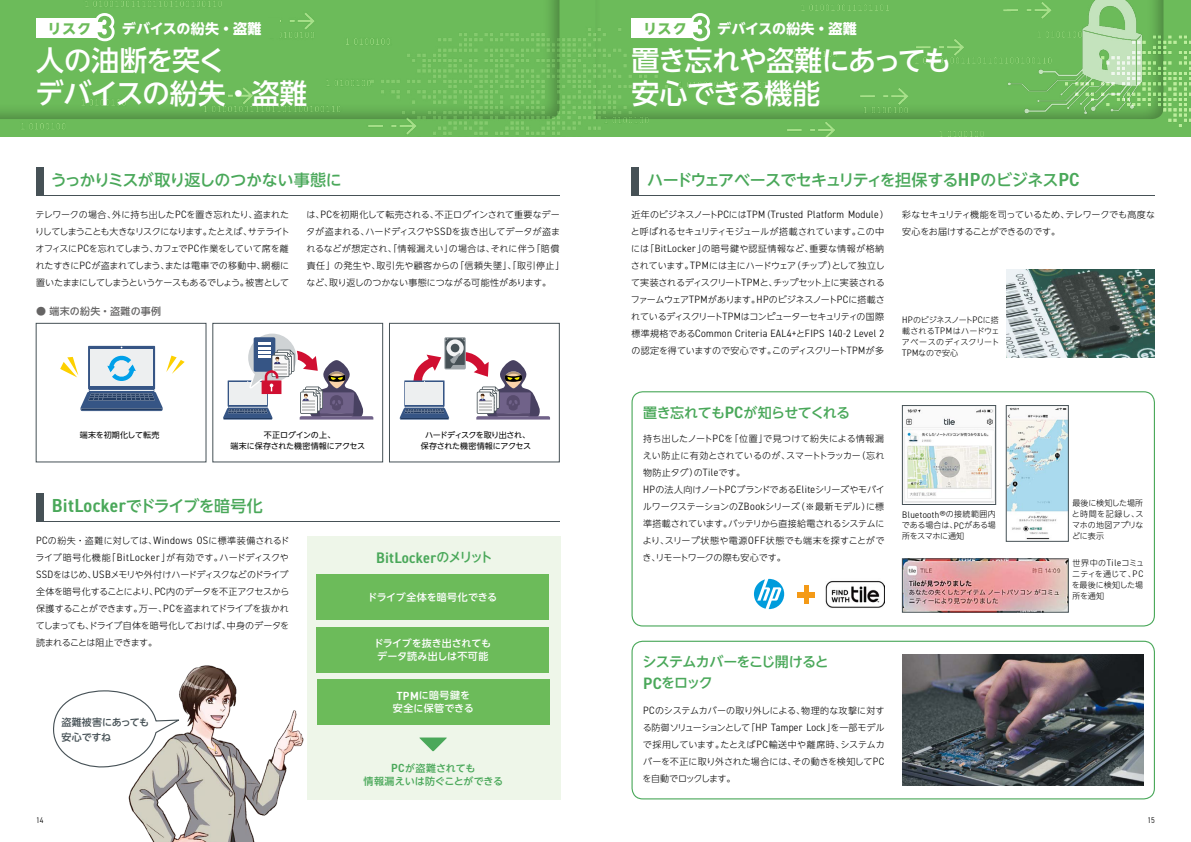
<style>
.page{position:relative;width:1191px;height:842px;background:#fff}
.page>*{position:absolute;margin:0;border:0;box-sizing:border-box;transform-origin:0 0}
.t1{font:500 28px/33px "UD Shin Go NT Pro";letter-spacing:-.04em;color:#fff}
.t2{font:500 28px/33px "UD Shin Go NT Pro";letter-spacing:-.01em;color:#fff}
.t3{font:600 condensed 18.9px "DIN2014";letter-spacing:.015em;color:#4aa85a;scale:1.12 1}
.t4{font:500 16px "UD Shin Go NT Pro";letter-spacing:-.045em;color:#4aa85a}
.t5{font:600 condensed 15.3px "DIN2014";letter-spacing:.015em;color:#4aa85a;scale:1.12 1}
.t6{font:500 14px/21px "UD Shin Go NT Pro";letter-spacing:-.05em;color:#4aa85a}
.t7{font:700 14px "UD Shin Go NT Pro";letter-spacing:.015em;color:#fff}
.t8{font:700 14px "UD Shin Go NT Pro";letter-spacing:.06em;color:#6cbb5a}
.t9{font:300 condensed 10.6px "DIN2014";letter-spacing:.03em;color:#000;scale:1.12 1}
.t10{font:500 10px/13px "UD Shin Go NT Pro";color:#fff;text-align:center}
.t11{font:500 10px/13px "UD Shin Go NT Pro";color:#4aa85a;text-align:center}
.t12{font:500 10px/15px "UD Shin Go NT Pro";letter-spacing:-.02em;color:#465156}
.t13{font:500 10px "UD Shin Go NT Pro";letter-spacing:.025em;color:#656464}
.t14{font:300 condensed 9.4px "DIN2014";letter-spacing:.04em;color:#000;scale:1.12 1}
.t15{font:300 9px/17px "UD Shin Go NT Pro";letter-spacing:-.015em;color:#000;text-align:justify}
.t16{font:300 condensed 8.3px "DIN2014";color:#000;scale:1.12 1}
.t17{font:300 8px/11px "UD Shin Go NT Pro";letter-spacing:-.005em;color:#000;text-align:justify}
.t18{font:8px/11px "UD Shin Go NT Pro";letter-spacing:-.005em;color:#000;text-align:center}
.t19{font:8px/11px "UD Shin Go NT Pro";letter-spacing:-.045em;color:#000;text-align:center}
.t20{font:300 8px/11px "UD Shin Go NT Pro";letter-spacing:-.025em;color:#000}
.s1{font-family:"DIN2014";font-stretch:condensed;font-size:10.6px}
.s2{font-family:"UD Shin Go NT Pro";font-weight:500;font-stretch:normal;font-size:16px}
.s3{font-family:"UD Shin Go NT Pro";font-weight:500;font-stretch:normal;font-size:13px}
.s4{font-family:"DIN2014";font-weight:600;font-stretch:condensed;font-size:11.8px}
.s5{font-family:"DIN2014";font-weight:600;font-stretch:condensed;font-size:18.9px}
.s6{font-family:"UD Shin Go NT Pro";font-stretch:normal;font-size:9px}
.s7{font-family:"DIN2014";font-stretch:condensed;font-size:9.4px}
.s8{font-family:"DIN2014";font-weight:600;font-stretch:condensed;font-size:16.5px}
.s9{font-family:"UD Shin Go NT Pro";font-stretch:normal;font-size:8px}
</style>
<div class="page">
<img style="left:128px;top:665px;width:176px;height:177px">
<img style="left:0;top:0;width:1191px;height:136px">
<div style="left:307px;top:536px;width:253px;height:263px;background:#eef6e9"></div>
<div style="left:213px;top:323px;width:170px;height:139px;border:1px solid #465156"></div>
<div style="left:389px;top:323px;width:170px;height:139px;border:1px solid #465156"></div>
<svg style="left:60px;top:346px;width:125px;height:65px"></svg>
<svg style="left:444px;top:337px;width:22px;height:32px"></svg>
<svg style="left:400px;top:338px;width:150px;height:82px"></svg>
<div style="left:248px;top:334px;width:48px;height:48px;background:#cfd3d5;border-radius:50%"></div>
<div style="left:254px;top:337px;width:21px;height:35px;background:#365585;border-radius:2px"></div>
<svg style="left:223px;top:343px;width:150px;height:77px"></svg>
<div style="left:631px;top:641px;width:524px;height:158px;border:1px solid #4aa85a;border-radius:11px"></div>
<div style="left:631px;top:391px;width:524px;height:235px;border:1px solid #4aa85a;border-radius:11px"></div>
<img style="left:1006px;top:269px;width:149px;height:88px">
<svg style="left:53px;top:690px;width:127px;height:78px"></svg>
<div style="left:36px;top:167px;width:7px;height:29px;background:#465156"></div>
<hr style="left:36px;top:195px;width:523px;height:1px;background:#465156">
<div style="left:36px;top:493px;width:7px;height:29px;background:#465156"></div>
<hr style="left:36px;top:521px;width:523px;height:1px;background:#465156">
<div style="left:631px;top:167px;width:8px;height:29px;background:#465156"></div>
<hr style="left:631px;top:195px;width:524px;height:1px;background:#465156">
<img style="left:902px;top:655px;width:241px;height:130px">
<div style="left:317px;top:574px;width:232px;height:46px;background:#6cbb5a"></div>
<div style="left:317px;top:679px;width:232px;height:46px;background:#6cbb5a"></div>
<svg style="left:419px;top:737px;width:28px;height:15px"></svg>
<div style="left:317px;top:627px;width:232px;height:45px;background:#6cbb5a"></div>
<img style="left:1008px;top:407px;width:58px;height:132px">
<div style="left:1006px;top:405px;width:62px;height:136px;border:1px solid #465156"></div>
<img style="left:904px;top:561px;width:162px;height:49px">
<div style="left:902px;top:559px;width:166px;height:53px;border:1px solid #465156"></div>
<img style="left:904px;top:409px;width:89px;height:94px">
<div style="left:902px;top:405px;width:93px;height:100px;border:1px solid #465156"></div>
<div style="left:107px;top:18px;width:173px;height:20px;background:#6cbb5a"></div>
<div style="left:36px;top:18px;width:71px;height:20px;background:#fff"></div>
<svg style="left:92px;top:10px;width:25px;height:34px"></svg>
<div style="left:702px;top:18px;width:173px;height:20px;background:#6cbb5a"></div>
<div style="left:631px;top:18px;width:71px;height:20px;background:#fff"></div>
<svg style="left:687px;top:10px;width:26px;height:34px"></svg>
<img style="left:825px;top:581px;width:59px;height:27px">
<div style="left:803px;top:585px;width:5px;height:19px;background:#f49a17"></div>
<div style="left:797px;top:592px;width:18px;height:5px;background:#f49a17"></div>
<svg style="left:754px;top:579px;width:30px;height:30px"></svg>
<h3 class="t8" style="left:48px;top:17px;width:45px">リスク</h3>
<h3 class="t7" style="left:122px;top:17px;width:141px">デバイスの紛失・盗難</h3>
<h3 class="t8" style="left:643px;top:17px;width:45px">リスク</h3>
<h3 class="t7" style="left:717px;top:17px;width:141px">デバイスの紛失・盗難</h3>
<h1 class="t2" style="left:35px;top:43px;width:274px">人の油断を突く<br>デバイスの紛失・盗難</h1>
<h1 class="t1" style="left:631px;top:43px;width:321px">置き忘れや盗難にあっても安心できる機能</h1>
<h3 class="t4" style="left:51px;top:167px;width:292px">うっかりミスが取り返しのつかない事態に</h3>
<p class="t15" style="left:35px;top:205px;width:256px">テレワークの場合、外に持ち出した<span class="s1">PC</span>を置き忘れたり、盗まれたりしてしまうことも大きなリスクになります。たとえば、サテライトオフィスに<span class="s1">PC</span>を忘れてしまう、カフェで<span class="s1">PC</span>作業をしていて席を離れたすきに<span class="s1">PC</span>が盗まれてしまう、または電車での移動中、網棚に置いたままにしてしまうというケースもあるでしょう。被害として</p>
<p class="t15" style="left:306px;top:205px;width:260px;text-align:left">は、<span class="s1">PC</span>を初期化して転売される、不正ログインされて重要なデータが盗まれる、ハードディスクや<span class="s1">SSD</span>を抜き出してデータが盗まれるなどが想定され、「情報漏えい」の場合は、それに伴う「賠償責任」の発生や、取引先や顧客からの「信頼失墜」、「取引停止」など、取り返しのつかない事態につながる可能性があります。</p>
<p class="t13" style="left:36px;top:303px;width:127px">● 端末の紛失・盗難の事例</p>
<p class="t18" style="left:80px;top:429px;width:81px">端末を初期化して転売</p>
<p class="t18" style="left:231px;top:429px;width:136px">不正ログインの上、<br>端末に保存された機密情報にアクセス</p>
<p class="t19" style="left:421px;top:429px;width:112px">ハードディスクを取り出され、保存された機密情報にアクセス</p>
<h2 class="t3" style="left:52px;top:493px;width:190px">BitLocker<span class="s2">でドライブを暗号化</span></h2>
<p class="t15" style="left:36px;top:531px;width:255px"><span class="s1">PC</span>の紛失・盗難に対しては、<span class="s1">Windows OS</span>に標準装備されるドライブ暗号化機能「<span class="s1">BitLocker</span>」が有効です。ハードディスクや<span class="s1">SSD</span>をはじめ、<span class="s1">USB</span>メモリや外付けハードディスクなどのドライブ全体を暗号化することにより、<span class="s1">PC</span>内のデータを不正アクセスから保護することができます。万一、<span class="s1">PC</span>を盗まれてドライブを抜かれてしまっても、ドライブ自体を暗号化しておけば、中身のデータを読まれることは阻止できます。</p>
<p class="t12" style="left:62px;top:714px;width:89px">盗難被害にあっても安心ですね</p>
<h3 class="t5" style="left:376px;top:547px;width:106px">BitLocker<span class="s3">のメリット</span></h3>
<p class="t10" style="left:368px;top:590px;width:131px">ドライブ全体を暗号化できる</p>
<p class="t10" style="left:374px;top:636px;width:119px">ドライブを抜き出されてもデータ読み出しは不可能</p>
<p class="t10" style="left:393px;top:689px;width:82px"><span class="s4">TPM</span>に暗号鍵を安全に保管できる</p>
<p class="t11" style="left:363px;top:761px;width:141px"><span class="s4">PC</span>が盗難されても<br>情報漏えいは防ぐことができる</p>
<h3 class="t4" style="left:647px;top:167px;width:434px">ハードウェアベースでセキュリティを担保する<span class="s5">HP</span>のビジネス<span class="s5">PC</span></h3>
<p class="t9" style="left:631px;top:208px;width:231px"><span class="s6">近年のビジネスノート</span>PC<span class="s6">には</span>TPM<span class="s6">（</span>Trusted Platform Module<span class="s6">）</span></p>
<p class="t15" style="left:631px;top:222px;width:255px">と呼ばれるセキュリティモジュールが搭載されています。この中には「<span class="s1">BitLocker</span>」の暗号鍵や認証情報など、重要な情報が格納されています。<span class="s1">TPM</span>には主にハードウェア（チップ）として独立して実装されるディスクリート<span class="s1">TPM</span>と、チップセット上に実装されるファームウェア<span class="s1">TPM</span>があります。<span class="s1">HP</span>のビジネスノート<span class="s1">PC</span>に搭載されているディスクリート<span class="s1">TPM</span>はコンピューターセキュリティの国際</p>
<p class="t9" style="left:631px;top:327px;width:227px"><span class="s6">標準規格である</span>Common Criteria EAL4+<span class="s6">と</span>FIPS 140-2 Level 2</p>
<p class="t15" style="left:631px;top:341px;width:254px">の認定を得ていますので安心です。このディスクリート<span class="s1">TPM</span>が多</p>
<p class="t15" style="left:902px;top:205px;width:254px">彩なセキュリティ機能を司っているため、テレワークでも高度な安心をお届けすることができるのです。</p>
<p class="t17" style="left:902px;top:314px;width:99px"><span class="s7">HP</span>のビジネスノート<span class="s7">PC</span>に搭載される<span class="s7">TPM</span>はハードウェアベースのディスクリート<span class="s7">TPM</span>なので安心</p>
<h3 class="t6" style="left:643px;top:401px;width:208px">置き忘れても<span class="s8">PC</span>が知らせてくれる</h3>
<p class="t15" style="left:642px;top:429px;width:244px;text-align:left">持ち出したノート<span class="s1">PC</span>を「位置」で見つけて紛失による情報漏えい防止に有効とされているのが、スマートトラッカー（忘れ物防止タグ）の<span class="s1">Tile</span>です。<br><span class="s1">HP</span>の法人向けノート<span class="s1">PC</span>ブランドである<span class="s1">Elite</span>シリーズやモバイルワークステーションの<span class="s1">ZBook</span>シリーズ（※最新モデル）に標準搭載されています。バッテリから直接給電されるシステムにより、スリープ状態や電源<span class="s1">OFF</span>状態でも端末を探すことができ、リモートワークの際も安心です。</p>
<p class="t14" style="left:902px;top:509px;width:85px">Bluetooth®<span class="s9">の接続範囲内</span></p>
<p class="t20" style="left:902px;top:519px;width:95px">である場合は、<span class="s7">PC</span>がある場所をスマホに通知</p>
<p class="t17" style="left:1071px;top:497px;width:73px">最後に検知した場所と時間を記録し、スマホの地図アプリなどに表示</p>
<p class="t17" style="left:1071px;top:557px;width:74px">世界中の<span class="s7">Tile</span>コミュニティを通じて、<span class="s7">PC</span>を最後に検知した場所を通知</p>
<h3 class="t6" style="left:642px;top:651px;width:188px">システムカバーをこじ開けると<br><span class="s8">PC</span>をロック</h3>
<p class="t15" style="left:642px;top:702px;width:244px"><span class="s1">PC</span>のシステムカバーの取り外しによる、物理的な攻撃に対する防御ソリューションとして「<span class="s1">HP Tamper Lock</span>」を一部モデルで採用しています。たとえば<span class="s1">PC</span>輸送中や離席時、システムカバーを不正に取り外された場合には、その動きを検知して<span class="s1">PC</span>を自動でロックします。</p>
<p class="t16" style="left:36px;top:815px;width:8px">14</p>
<p class="t16" style="left:1147px;top:815px;width:8px">15</p>
</div>
